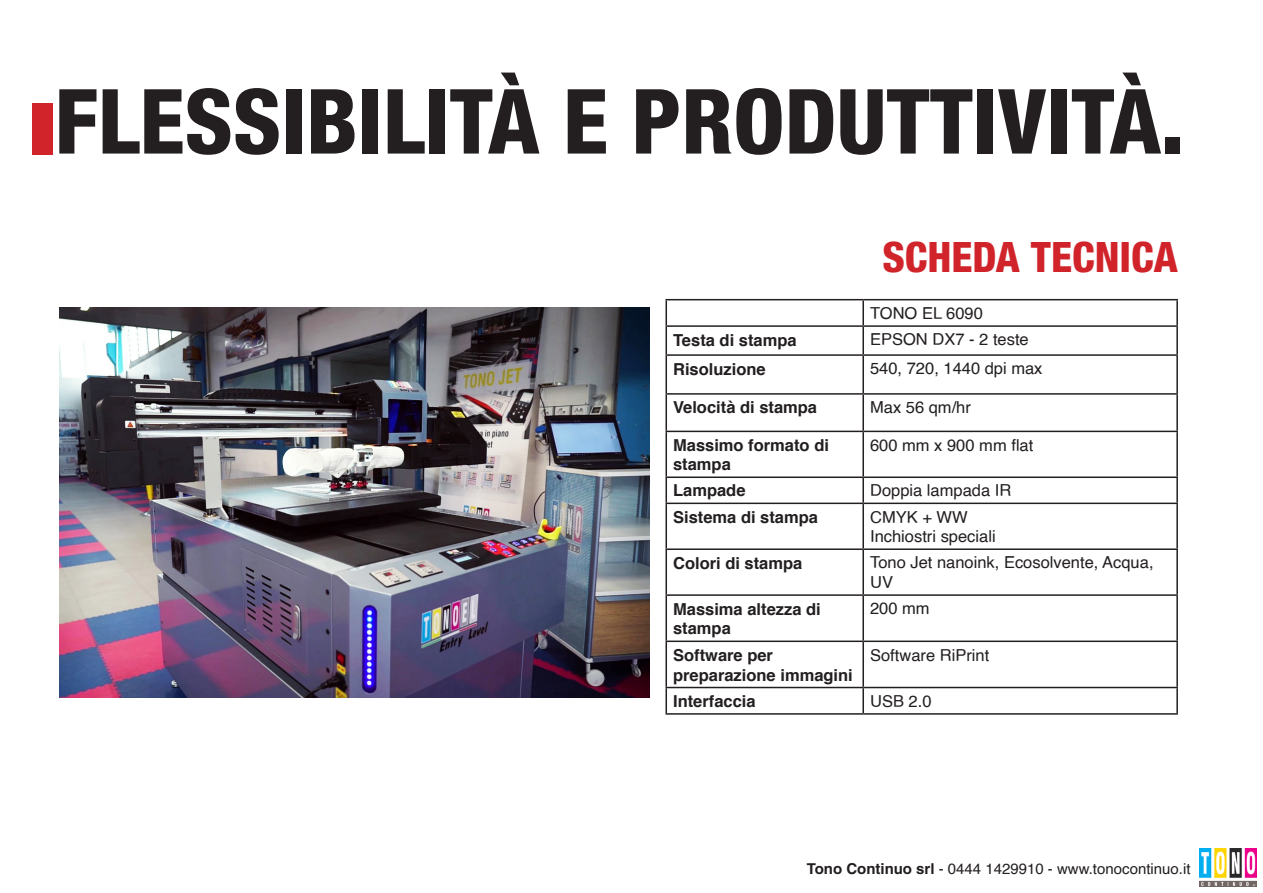
<style>
.page{position:relative;width:1263px;height:893px;background:#fff}
.page>*{position:absolute;margin:0;border:0;box-sizing:border-box;transform-origin:0 0}
.t1{font:800 condensed 90px "Helvetica Neue LT Std";color:#231f20}
.t2{font:800 condensed 42px "Helvetica Neue LT Std";color:#d1232a}
.t3{font:16.5px/19.8px "Helvetica";color:#231f20}
.t4{font:700 16.5px/19.8px "Helvetica";color:#231f20}
.t5{font:15px "Helvetica";color:#231f20}
.s1{font-family:"Helvetica CE";font-weight:700}
</style>
<div class="page">
<img style="left:1199px;top:849px;width:57px;height:37px">
<div style="left:32px;top:103px;width:21px;height:51px;background:#d1232a"></div>
<hr style="left:665px;top:299px;width:198px;height:1px;background:#231f20">
<hr style="left:665px;top:300px;width:2px;height:25px;background:#231f20">
<hr style="left:863px;top:299px;width:315px;height:1px;background:#231f20">
<hr style="left:862px;top:300px;width:2px;height:25px;background:#231f20">
<hr style="left:1176px;top:300px;width:2px;height:25px;background:#231f20">
<hr style="left:665px;top:325px;width:198px;height:2px;background:#231f20">
<hr style="left:665px;top:327px;width:2px;height:27px;background:#231f20">
<hr style="left:863px;top:325px;width:315px;height:2px;background:#231f20">
<hr style="left:862px;top:327px;width:2px;height:27px;background:#231f20">
<hr style="left:1176px;top:327px;width:2px;height:27px;background:#231f20">
<hr style="left:665px;top:354px;width:198px;height:2px;background:#231f20">
<hr style="left:665px;top:356px;width:2px;height:37px;background:#231f20">
<hr style="left:863px;top:354px;width:315px;height:2px;background:#231f20">
<hr style="left:862px;top:356px;width:2px;height:37px;background:#231f20">
<hr style="left:1176px;top:356px;width:2px;height:37px;background:#231f20">
<hr style="left:665px;top:393px;width:198px;height:2px;background:#231f20">
<hr style="left:665px;top:395px;width:2px;height:36px;background:#231f20">
<hr style="left:863px;top:393px;width:315px;height:2px;background:#231f20">
<hr style="left:862px;top:395px;width:2px;height:36px;background:#231f20">
<hr style="left:1176px;top:395px;width:2px;height:36px;background:#231f20">
<hr style="left:665px;top:431px;width:198px;height:1px;background:#231f20">
<hr style="left:665px;top:432px;width:2px;height:44px;background:#231f20">
<hr style="left:863px;top:431px;width:315px;height:1px;background:#231f20">
<hr style="left:862px;top:432px;width:2px;height:44px;background:#231f20">
<hr style="left:1176px;top:432px;width:2px;height:44px;background:#231f20">
<hr style="left:665px;top:476px;width:198px;height:2px;background:#231f20">
<hr style="left:665px;top:478px;width:2px;height:25px;background:#231f20">
<hr style="left:863px;top:476px;width:315px;height:2px;background:#231f20">
<hr style="left:862px;top:478px;width:2px;height:25px;background:#231f20">
<hr style="left:1176px;top:478px;width:2px;height:25px;background:#231f20">
<hr style="left:665px;top:503px;width:198px;height:1px;background:#231f20">
<hr style="left:665px;top:504px;width:2px;height:44px;background:#231f20">
<hr style="left:863px;top:503px;width:315px;height:1px;background:#231f20">
<hr style="left:862px;top:504px;width:2px;height:44px;background:#231f20">
<hr style="left:1176px;top:504px;width:2px;height:44px;background:#231f20">
<hr style="left:665px;top:548px;width:198px;height:2px;background:#231f20">
<hr style="left:665px;top:550px;width:2px;height:44px;background:#231f20">
<hr style="left:863px;top:548px;width:315px;height:2px;background:#231f20">
<hr style="left:862px;top:550px;width:2px;height:44px;background:#231f20">
<hr style="left:1176px;top:550px;width:2px;height:44px;background:#231f20">
<hr style="left:665px;top:594px;width:198px;height:2px;background:#231f20">
<hr style="left:665px;top:596px;width:2px;height:45px;background:#231f20">
<hr style="left:863px;top:594px;width:315px;height:2px;background:#231f20">
<hr style="left:862px;top:596px;width:2px;height:45px;background:#231f20">
<hr style="left:1176px;top:596px;width:2px;height:45px;background:#231f20">
<hr style="left:665px;top:641px;width:198px;height:1px;background:#231f20">
<hr style="left:665px;top:642px;width:2px;height:45px;background:#231f20">
<hr style="left:863px;top:641px;width:315px;height:1px;background:#231f20">
<hr style="left:862px;top:642px;width:2px;height:45px;background:#231f20">
<hr style="left:1176px;top:642px;width:2px;height:45px;background:#231f20">
<hr style="left:665px;top:687px;width:198px;height:1px;background:#231f20">
<hr style="left:665px;top:688px;width:2px;height:25px;background:#231f20">
<hr style="left:863px;top:687px;width:315px;height:1px;background:#231f20">
<hr style="left:862px;top:688px;width:2px;height:25px;background:#231f20">
<hr style="left:1176px;top:688px;width:2px;height:25px;background:#231f20">
<hr style="left:665px;top:713px;width:198px;height:2px;background:#231f20">
<hr style="left:863px;top:713px;width:315px;height:2px;background:#231f20">
<img style="left:60px;top:307px;width:589px;height:390px">
<h1 class="t1" style="left:55px;top:66px;width:1131px">FLESSIBILITÀ E PRODUTTIVITÀ.</h1>
<h2 class="t2" style="left:882px;top:231px;width:297px">SCHEDA TECNICA</h2>
<p class="t3" style="left:870px;top:304px;width:114px">TONO EL 6090</p>
<p class="t4" style="left:673px;top:330px;width:125px">Testa di stampa</p>
<p class="t3" style="left:870px;top:330px;width:160px">EPSON DX7 - 2 teste</p>
<p class="t4" style="left:673px;top:359px;width:94px">Risoluzione</p>
<p class="t3" style="left:870px;top:359px;width:174px">540, 720, 1440 dpi max</p>
<p class="t4" style="left:673px;top:398px;width:145px">Velocità di stampa</p>
<p class="t3" style="left:870px;top:398px;width:102px">Max 56 qm/hr</p>
<p class="t4" style="left:673px;top:435px;width:157px">Massimo formato di stampa</p>
<p class="t3" style="left:870px;top:435px;width:165px">600 mm x 900 mm flat</p>
<p class="t4" style="left:673px;top:481px;width:74px">Lampade</p>
<p class="t3" style="left:870px;top:481px;width:143px">Doppia lampada IR</p>
<p class="t4" style="left:673px;top:507px;width:146px">Sistema di stampa</p>
<p class="t3" style="left:870px;top:507px;width:127px">CMYK + WW<br>Inchiostri speciali</p>
<p class="t4" style="left:673px;top:553px;width:131px">Colori di stampa</p>
<p class="t3" style="left:870px;top:553px;width:285px">Tono Jet nanoink, Ecosolvente, Acqua,<br>UV</p>
<p class="t4" style="left:673px;top:599px;width:149px">Massima altezza di stampa</p>
<p class="t3" style="left:870px;top:599px;width:61px">200 mm</p>
<p class="t4" style="left:673px;top:645px;width:181px">Software per preparazione immagini</p>
<p class="t3" style="left:870px;top:645px;width:121px">Software RiPrint</p>
<p class="t4" style="left:673px;top:691px;width:84px">Interfaccia</p>
<p class="t3" style="left:870px;top:691px;width:63px">USB 2.0</p>
<p class="t5" style="left:807px;top:857px;width:385px"><span class="s1">Tono Continuo srl</span> - 0444 1429910 - www.tonocontinuo.it</p>
</div>
